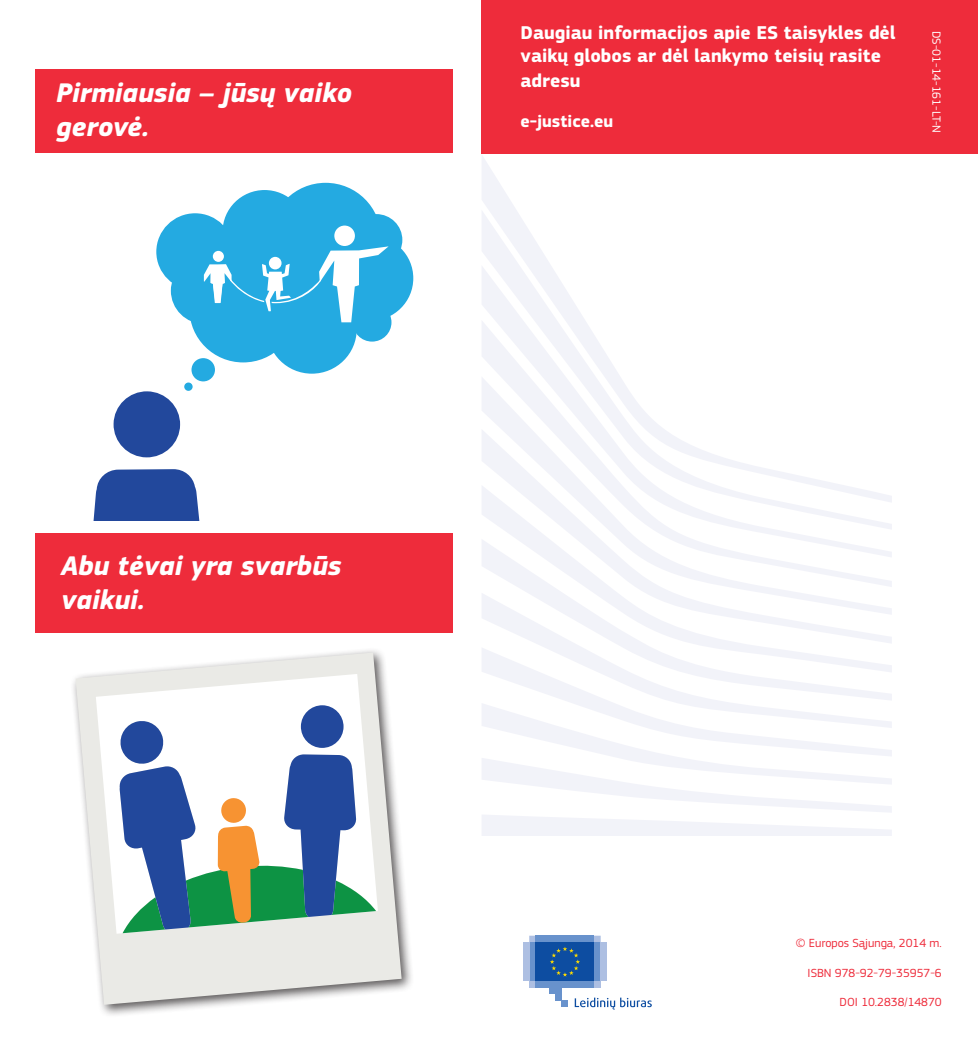
<style>
.page{position:relative;width:978px;height:1042px;background:#fff}
.page>*{position:absolute;margin:0;border:0;box-sizing:border-box;transform-origin:0 0}
.t1{font:italic 700 28px/33.6px "EC Square Sans Pro";color:#fff}
.t2{font:700 19.25px/23.1px "EC Square Sans Pro";color:#fff}
.t3{font:700 17.5px "EC Square Sans Pro";color:#fff}
.t4{font:12.25px "EC Square Sans Pro";color:#ee2c3b}
.t5{font:12.25px "EC Square Sans Pro";color:#fff}
</style>
<div class="page">
<div style="left:35px;top:69px;width:417px;height:84px;background:#ee2c3b"></div>
<hr style="left:977px;top:562px;width:1px;height:480px;background:#007ec5">
<div style="left:481px;top:0;width:496px;height:154px;background:#ee2c3b"></div>
<hr style="left:977px;top:154px;width:1px;height:411px;background:#29bcee">
<svg style="left:977px;top:390px;width:1px;height:144px"></svg>
<hr style="left:977px;top:534px;width:1px;height:31px;background:#fff">
<div style="left:184px;top:382px;width:8px;height:9px;background:#24aae1;border-radius:50%"></div>
<div style="left:191px;top:358px;width:24px;height:23px;background:#24aae1;border-radius:50%"></div>
<div style="left:171px;top:257px;width:67px;height:67px;background:#24aae1;border-radius:50%"></div>
<div style="left:156px;top:213px;width:78px;height:77px;background:#24aae1;border-radius:50%"></div>
<div style="left:222px;top:190px;width:84px;height:83px;background:#24aae1;border-radius:50%"></div>
<div style="left:189px;top:256px;width:108px;height:106px;background:#24aae1;border-radius:50%"></div>
<div style="left:267px;top:285px;width:89px;height:89px;background:#24aae1;border-radius:50%"></div>
<div style="left:327px;top:236px;width:86px;height:85px;background:#24aae1;border-radius:50%"></div>
<div style="left:270px;top:183px;width:111px;height:110px;background:#24aae1;border-radius:50%"></div>
<div style="left:352px;top:303px;width:39px;height:39px;background:#24aae1;border-radius:50%"></div>
<div style="left:350px;top:214px;width:52px;height:52px;background:#24aae1;border-radius:50%"></div>
<div style="left:334px;top:226px;width:21px;height:20px;background:#fff;border-radius:50%"></div>
<svg style="left:204px;top:246px;width:184px;height:76px"></svg>
<div style="left:113px;top:391px;width:67px;height:67px;background:#22489c;border-radius:50%"></div>
<div style="left:35px;top:533px;width:417px;height:100px;background:#ee2c3b"></div>
<div style="left:70px;top:647px;width:344px;height:370px;background:#231f20;opacity:.75"></div>
<svg style="left:76px;top:652px;width:325px;height:353px;fill:#eaeae6"></svg>
<svg style="left:88px;top:469px;width:288px;height:464px"></svg>
<svg style="left:482px;top:156px;width:34px;height:54px;fill:#f6f7fb"></svg>
<svg style="left:519px;top:587px;width:278px;height:6px"></svg>
<svg style="left:482px;top:593px;width:409px;height:54px"></svg>
<svg style="left:482px;top:647px;width:409px;height:56px"></svg>
<svg style="left:482px;top:703px;width:409px;height:133px"></svg>
<svg style="left:482px;top:210px;width:68px;height:55px;fill:#f2f3f9"></svg>
<svg style="left:482px;top:265px;width:103px;height:55px;fill:#f2f3f9"></svg>
<svg style="left:482px;top:320px;width:409px;height:267px"></svg>
<div style="left:529px;top:981px;width:71px;height:6px;background:#adbfe2"></div>
<div style="left:535px;top:981px;width:59px;height:6px;background:#6892cc"></div>
<div style="left:594px;top:942px;width:6px;height:39px;background:#6892cc"></div>
<div style="left:600px;top:942px;width:7px;height:39px;background:#adbfe2"></div>
<div style="left:529px;top:942px;width:6px;height:39px;background:#6892cc"></div>
<div style="left:522px;top:942px;width:7px;height:39px;background:#adbfe2"></div>
<div style="left:548px;top:981px;width:13px;height:13px;background:#6892cc"></div>
<div style="left:555px;top:981px;width:6px;height:19px;background:#6892cc"></div>
<div style="left:561px;top:1000px;width:7px;height:7px;background:#6892cc"></div>
<div style="left:535px;top:942px;width:59px;height:39px;background:#0d4da1"></div>
<svg style="left:529px;top:935px;width:71px;height:41px"></svg>
<svg style="left:574px;top:997px;width:77px;height:12px"></svg>
<p class="t1" style="left:56px;top:77px;width:297px">Pirmiausia – jūsų vaiko gerovė.</p>
<p class="t1" style="left:61px;top:550px;width:282px">Abu tėvai yra svarbūs vaikui.</p>
<p class="t2" style="left:520px;top:21px;width:376px">Daugiau informacijos apie ES taisykles dėl vaikų globos ar dėl lankymo teisių rasite</p>
<p class="t2" style="left:520px;top:70px;width:61px">adresu</p>
<p class="t3" style="left:520px;top:111px;width:94px">e-justice.eu</p>
<p class="t5" style="left:943px;top:31px;width:104px;rotate:90deg">DS-01-14-161-LT-N</p>
<p class="t4" style="left:795px;top:936px;width:147px">© Europos Sąjunga, 2014 m.</p>
<p class="t4" style="left:807px;top:965px;width:136px">ISBN 978-92-79-35957-6</p>
<p class="t4" style="left:839px;top:995px;width:104px">DOI 10.2838/14870</p>
</div>
